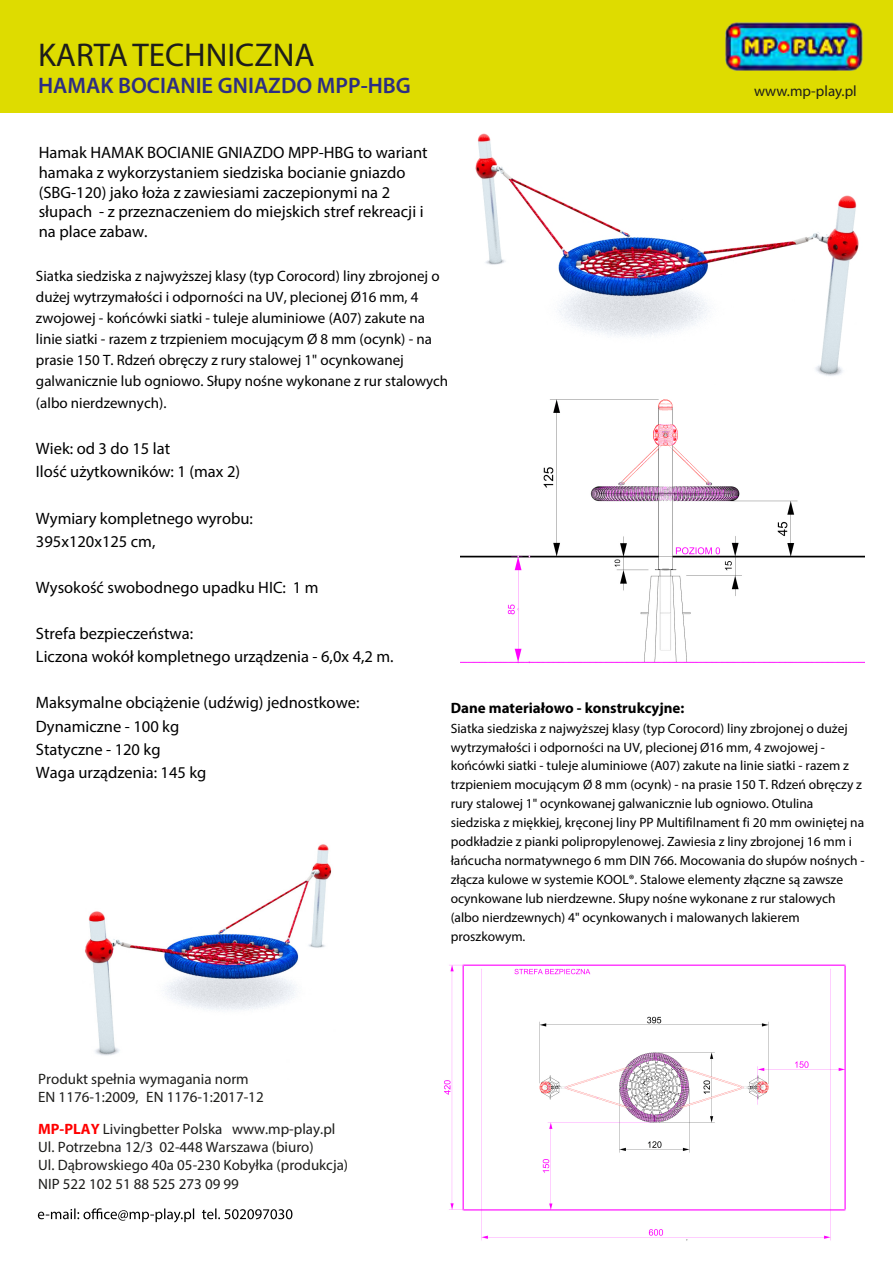
<style>
.page{position:relative;width:893px;height:1263px;background:#fff}
.page>*{position:absolute;margin:0;border:0;box-sizing:border-box;transform-origin:0 0}
.t1{font:33px "Myriad Pro";color:#1d1d1b}
.t2{font:600 22.5px "Myriad Pro";color:#2d2e83}
.t3{font:16.5px/23.1px "Myriad Pro";color:#000}
.t4{font:15px/21px "Myriad Pro";color:#000}
.t5{font:15px/18.1px "Myriad Pro";color:#1d1d1b}
.t6{font:700 15px "Myriad Pro";color:#000}
.t7{font:13.5px/18.9px "Myriad Pro";color:#000}
.s1{font-weight:700;color:#f00}
</style>
<div class="page">
<img style="left:475px;top:133px;width:384px;height:243px">
<img style="left:85px;top:844px;width:247px;height:212px">
<div style="left:0;top:0;width:893px;height:112px;background:#dedc00"></div>
<svg style="left:38px;top:1208px;width:254px;height:14px"></svg>
<img style="left:725px;top:22px;width:138px;height:49px">
<img style="left:444px;top:964px;width:402px;height:277px">
<img style="left:461px;top:399px;width:403px;height:265px">
<h1 class="t1" style="left:38px;top:35px;width:278px">KARTA TECHNICZNA</h1>
<h2 class="t2" style="left:38px;top:71px;width:374px">HAMAK BOCIANIE GNIAZDO MPP-HBG</h2>
<p class="t5" style="left:754px;top:82px;width:104px">www.mp-play.pl</p>
<p class="t3" style="left:39px;top:142px;width:390px;line-height:19.8px">Hamak HAMAK BOCIANIE GNIAZDO MPP-HBG to wariant hamaka z wykorzystaniem siedziska bocianie gniazdo (SBG-120) jako łoża z zawiesiami zaczepionymi na 2 słupach - z przeznaczeniem do miejskich stref rekreacji i na place zabaw.</p>
<p class="t4" style="left:36px;top:265px;width:414px">Siatka siedziska z najwyższej klasy (typ Corocord) liny zbrojonej o dużej wytrzymałości i odporności na UV, plecionej Ø16 mm, 4 zwojowej - końcówki siatki - tuleje aluminiowe (A07) zakute na linie siatki - razem z trzpieniem mocującym Ø 8 mm (ocynk) - na prasie 150 T. Rdzeń obręczy z rury stalowej 1" ocynkowanej galwanicznie lub ogniowo. Słupy nośne wykonane z rur stalowych</p>
<p class="t4" style="left:36px;top:392px;width:132px">(albo nierdzewnych).</p>
<p class="t3" style="left:36px;top:437px;width:206px">Wiek: od 3 do 15 lat<br>Ilość użytkowników: 1 (max 2)</p>
<p class="t3" style="left:36px;top:506px;width:219px">Wymiary kompletnego wyrobu:<br>395x120x125 cm,</p>
<p class="t3" style="left:36px;top:576px;width:284px">Wysokość swobodnego upadku HIC: 1 m</p>
<p class="t3" style="left:36px;top:622px;width:359px">Strefa bezpieczeństwa:<br>Liczona wokół kompletnego urządzenia - 6,0x 4,2 m.</p>
<p class="t3" style="left:36px;top:691px;width:325px">Maksymalne obciążenie (udźwig) jednostkowe:<br>Dynamiczne - 100 kg<br>Statyczne - 120 kg<br>Waga urządzenia: 145 kg</p>
<p class="t6" style="left:451px;top:698px;width:235px">Dane materiałowo - konstrukcyjne:</p>
<p class="t7" style="left:451px;top:718px;width:415px">Siatka siedziska z najwyższej klasy (typ Corocord) liny zbrojonej o dużej wytrzymałości i odporności na UV, plecionej Ø16 mm, 4 zwojowej - końcówki siatki - tuleje aluminiowe (A07) zakute na linie siatki - razem z trzpieniem mocującym Ø 8 mm (ocynk) - na prasie 150 T. Rdzeń obręczy z rury stalowej 1" ocynkowanej galwanicznie lub ogniowo. Otulina siedziska z miękkiej, kręconej liny PP Multifilnament fi 20 mm owiniętej na podkładzie z pianki polipropylenowej. Zawiesia z liny zbrojonej 16 mm i łańcucha normatywnego 6 mm DIN 766. Mocowania do słupów nośnych - złącza kulowe w systemie KOOL®. Stalowe elementy złączne są zawsze ocynkowane lub nierdzewne. Słupy nośne wykonane z rur stalowych (albo nierdzewnych) 4" ocynkowanych i malowanych lakierem proszkowym.</p>
<p class="t5" style="left:38px;top:1069px;width:227px">Produkt spełnia wymagania norm<br>EN 1176-1:2009, EN 1176-1:2017-12</p>
<p class="t5" style="left:38px;top:1120px;width:311px"><span class="s1">MP-PLAY</span> Livingbetter Polska www.mp-play.pl Ul. Potrzebna 12/3 02-448 Warszawa (biuro)<br>Ul. Dąbrowskiego 40a 05-230 Kobyłka (produkcja)<br>NIP 522 102 51 88 525 273 09 99</p>
</div>
